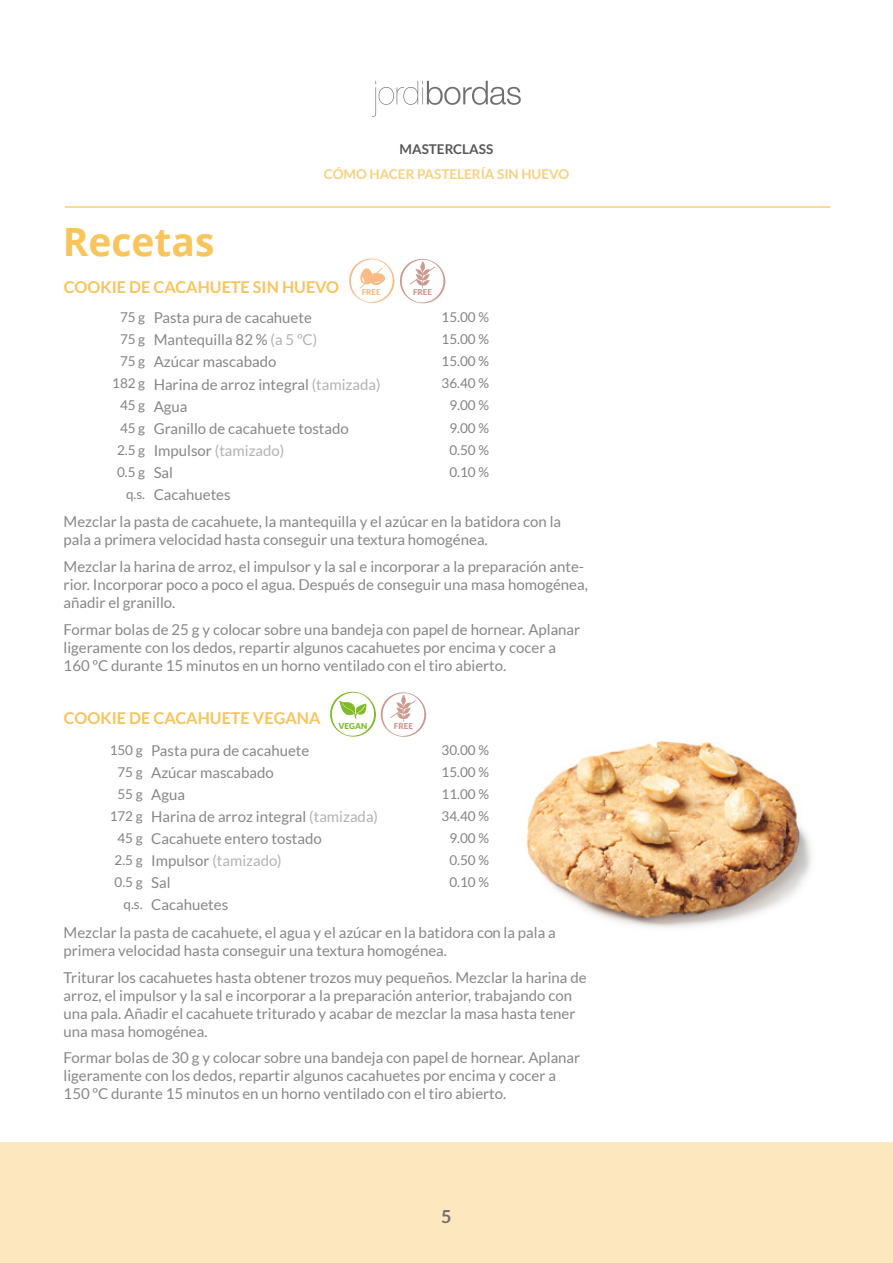
<style>
.page{position:relative;width:893px;height:1263px;background:#fff}
.page>*{position:absolute;margin:0;border:0;box-sizing:border-box;transform-origin:0 0}
.t1{font:700 39px "Open Sans";color:#f8c45c}
.t2{font:700 18px "Lato";color:#756d6b}
.t3{font:700 16.35px "Lato";color:#f8c45c}
.t4{font:15px/22px "Lato";color:#878787}
.t5{font:13.5px/22px "Lato";color:#838382;text-align:right}
.t6{font:700 13.5px "Lato";color:#f9d07d}
.t7{font:700 13.5px "Lato";color:#575756}
.t8{font:900 8.25px "Lato";color:#80ba27}
.t9{font:900 8.1px "Lato";color:#cc998f}
.t10{font:900 8.1px "Lato";color:#f9bc86}
.s1{color:#b3b2b2}
</style>
<div class="page">
<div style="left:0;top:1142px;width:893px;height:121px;background:#fce7be"></div>
<svg style="left:372px;top:81px;width:149px;height:36px"></svg>
<hr style="left:65px;top:206px;width:765px;height:2px;background:#f9d07d">
<img style="left:526px;top:741px;width:285px;height:187px">
<svg style="left:349px;top:258px;width:96px;height:46px"></svg>
<svg style="left:330px;top:691px;width:96px;height:46px"></svg>
<h1 class="t1" style="left:63px;top:214px;width:153px">Recetas</h1>
<p class="t7" style="left:400px;top:141px;width:95px">MASTERCLASS</p>
<p class="t6" style="left:324px;top:166px;width:247px">CÓMO HACER PASTELERÍA SIN HUEVO</p>
<p class="t3" style="left:64px;top:278px;width:277px">COOKIE DE CACAHUETE SIN HUEVO</p>
<p class="t10" style="left:362px;top:287px;width:21px">FREE</p>
<p class="t9" style="left:413px;top:288px;width:21px">FREE</p>
<p class="t5" style="left:112px;top:306px;width:34px">75 g<br>75 g<br>75 g<br>182 g<br>45 g<br>45 g<br>2.5 g<br>0.5 g q.s.</p>
<p class="t4" style="left:154px;top:307px;width:228px">Pasta pura de cacahuete<br>Mantequilla 82 % <span class="s1">(a 5 ºC)<br></span>Azúcar mascabado<br>Harina de arroz integral <span class="s1">(tamizada)<br></span>Agua<br>Granillo de cacahuete tostado<br>Impulsor <span class="s1">(tamizado)<br></span>Sal<br>Cacahuetes</p>
<p class="t5" style="left:442px;top:306px;width:49px;text-align:center">15.00 %<br>15.00 %<br>15.00 %<br>36.40 %<br>9.00 %<br>9.00 %<br>0.50 %<br>0.10 %</p>
<p class="t4" style="left:64px;top:513px;width:499px;line-height:18px">Mezclar la pasta de cacahuete, la mantequilla y el azúcar en la batidora con la pala a primera velocidad hasta conseguir una textura homogénea.</p>
<p class="t4" style="left:64px;top:557px;width:526px;line-height:18px">Mezclar la harina de arroz, el impulsor y la sal e incorporar a la preparación ante&shy;rior. Incorporar poco a poco el agua. Después de conseguir una masa homogénea, añadir el granillo.</p>
<p class="t4" style="left:64px;top:620px;width:518px;line-height:18px">Formar bolas de 25 g y colocar sobre una bandeja con papel de hornear. Aplanar ligeramente con los dedos, repartir algunos cacahuetes por encima y cocer a<br>160 ºC durante 15 minutos en un horno ventilado con el tiro abierto.</p>
<p class="t3" style="left:64px;top:709px;width:258px">COOKIE DE CACAHUETE VEGANA</p>
<p class="t8" style="left:338px;top:721px;width:30px">VEGAN</p>
<p class="t9" style="left:394px;top:721px;width:21px">FREE</p>
<p class="t5" style="left:110px;top:739px;width:34px">150 g<br>75 g<br>55 g<br>172 g<br>45 g<br>2.5 g<br>0.5 g q.s.</p>
<p class="t4" style="left:151px;top:739px;width:228px">Pasta pura de cacahuete<br>Azúcar mascabado<br>Agua<br>Harina de arroz integral <span class="s1">(tamizada)<br></span>Cacahuete entero tostado<br>Impulsor <span class="s1">(tamizado)<br></span>Sal<br>Cacahuetes</p>
<p class="t5" style="left:442px;top:739px;width:49px;text-align:center">30.00 %<br>15.00 %<br>11.00 %<br>34.40 %<br>9.00 %<br>0.50 %<br>0.10 %</p>
<p class="t4" style="left:64px;top:923px;width:494px;line-height:18px">Mezclar la pasta de cacahuete, el agua y el azúcar en la batidora con la pala a primera velocidad hasta conseguir una textura homogénea.</p>
<p class="t4" style="left:64px;top:968px;width:524px;line-height:18px">Triturar los cacahuetes hasta obtener trozos muy pequeños. Mezclar la harina de arroz, el impulsor y la sal e incorporar a la preparación anterior, trabajando con una pala. Añadir el cacahuete triturado y acabar de mezclar la masa hasta tener una masa homogénea.</p>
<p class="t4" style="left:64px;top:1049px;width:518px;line-height:18px">Formar bolas de 30 g y colocar sobre una bandeja con papel de hornear. Aplanar ligeramente con los dedos, repartir algunos cacahuetes por encima y cocer a<br>150 ºC durante 15 minutos en un horno ventilado con el tiro abierto.</p>
<p class="t2" style="left:441px;top:1206px;width:12px">5</p>
</div>
